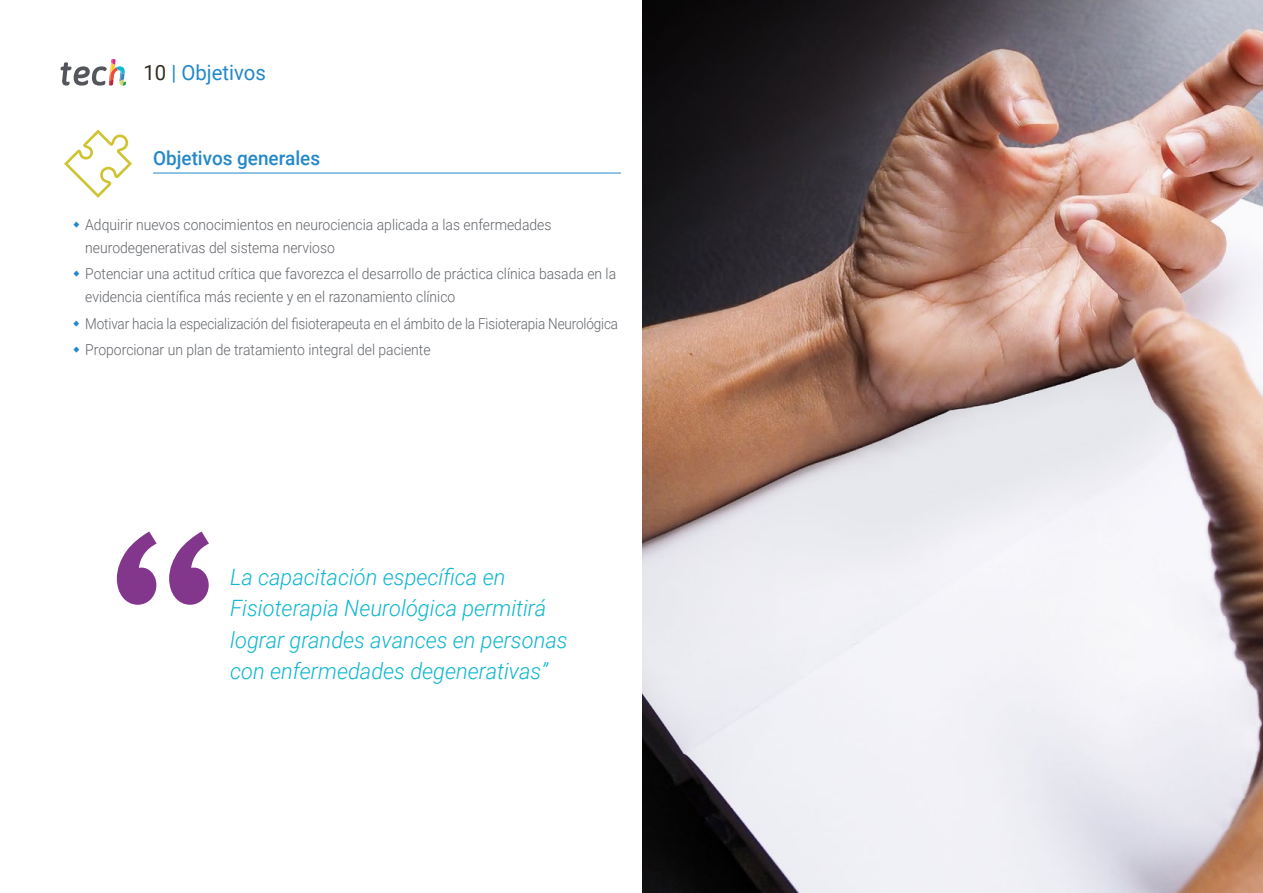
<style>
.page{position:relative;width:1263px;height:893px;background:#fff}
.page>*{position:absolute;margin:0;border:0;box-sizing:border-box;transform-origin:0 0}
.t1{font:italic 300 22.5px/31.5px "Roboto";color:#0fb6cf}
.t2{font:21px "Roboto";color:#2488c9}
.t3{font:500 19.5px "Roboto";color:#2488c9}
.t4{font:300 15px/22.5px "Roboto";color:#61646a;scale:.93 1}
.t5{font:300 15px/26.7px "Roboto";color:#61646a;scale:.9 1}
.s1{color:#312e20}
</style>
<div class="page">
<hr style="left:153px;top:173px;width:468px;height:1px;background:#2488c9">
<svg style="left:64px;top:130px;width:68px;height:68px"></svg>
<img style="left:642px;top:0;width:621px;height:893px">
<svg style="left:61px;top:59px;width:65px;height:27px"></svg>
<svg style="left:117px;top:531px;width:92px;height:74px"></svg>
<h2 class="t2" style="left:144px;top:57px;width:124px"><span class="s1">10</span> | Objetivos</h2>
<h3 class="t3" style="left:153px;top:144px;width:169px">Objetivos generales</h3>
<p class="t4" style="left:85px;top:213px;width:503px">Adquirir nuevos conocimientos en neurociencia aplicada a las enfermedades neurodegenerativas del sistema nervioso</p>
<p class="t4" style="left:85px;top:262px;width:572px">Potenciar una actitud crítica que favorezca el desarrollo de práctica clínica basada en la evidencia científica más reciente y en el razonamiento clínico</p>
<p class="t5" style="left:85px;top:309px;width:594px">Motivar hacia la especialización del fisioterapeuta en el ámbito de la Fisioterapia Neurológica<br>Proporcionar un plan de tratamiento integral del paciente</p>
<h1 class="t1" style="left:230px;top:560px;width:339px">La capacitación específica en Fisioterapia Neurológica permitirá lograr grandes avances en personas con enfermedades degenerativas”</h1>
</div>
